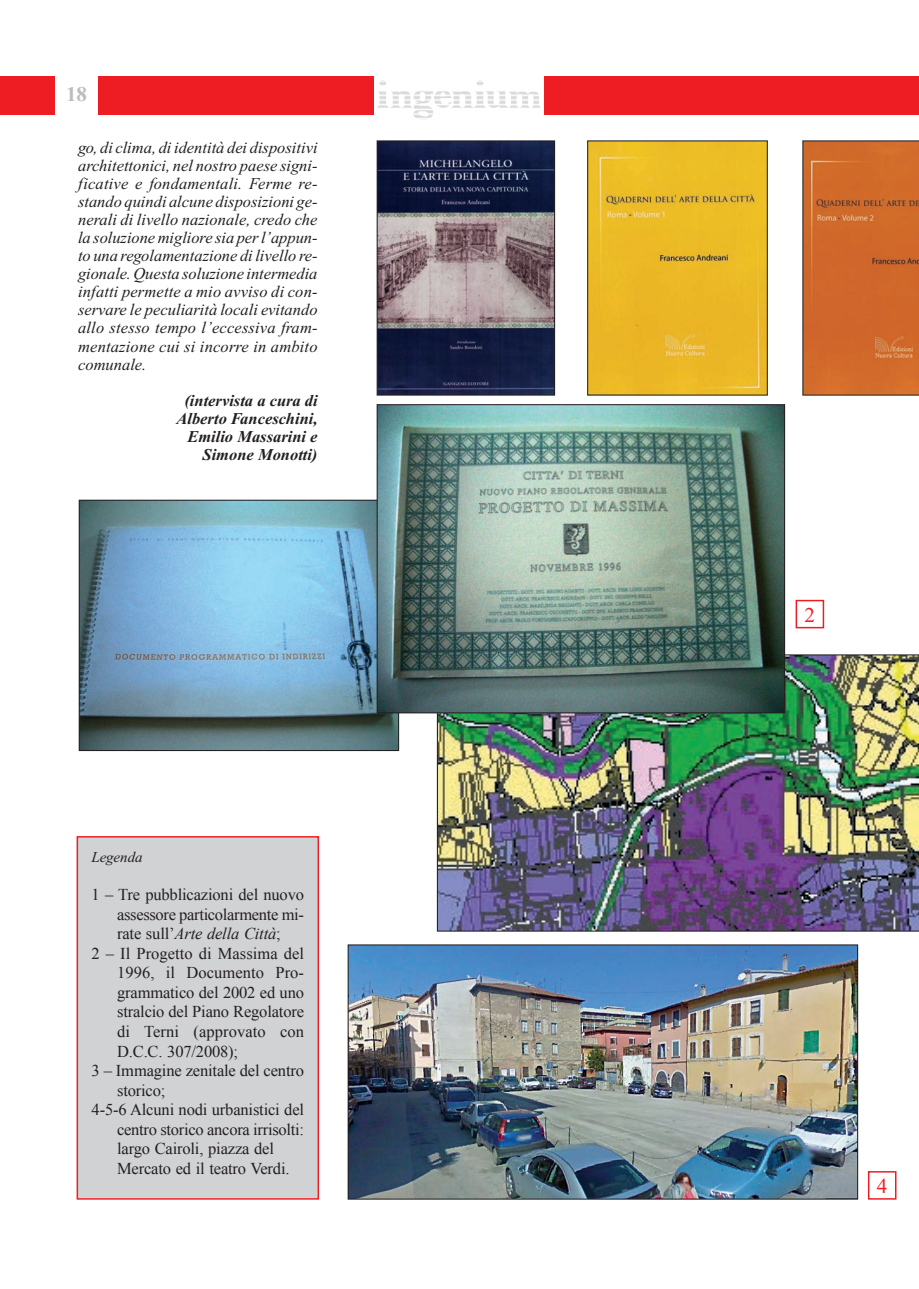
<style>
.page{position:relative;width:919px;height:1289px;background:#fff}
.page>*{position:absolute;margin:0;border:0;box-sizing:border-box;transform-origin:0 0}
.t1{font:21.15px "Times New Roman";color:#ee1d23}
.t2{font:700 21px "Times New Roman";color:#bcbdc0}
.t3{font:italic 16.5px/18px "Times New Roman";letter-spacing:.01em;color:#231f20;text-align:justify}
.t4{font:16.5px "Times New Roman";letter-spacing:-.01em;color:#231f20}
.t5{font:italic 700 16.5px/18px "Times New Roman";color:#231f20;text-align:right}
.t6{font:italic 16.5px "Times New Roman";letter-spacing:-.01em;color:#231f20}
.t7{font:italic 15px "Times New Roman";color:#231f20}
.s1{font-style:normal}
</style>
<div class="page">
<div style="left:906px;top:77px;width:12px;height:38px;background:#ee1d23"></div>
<div style="left:0;top:77px;width:55px;height:38px;background:#ee1d23"></div>
<div style="left:98px;top:77px;width:276px;height:38px;background:#ee1d23"></div>
<div style="left:544px;top:77px;width:362px;height:38px;background:#ee1d23"></div>
<img style="left:81px;top:501px;width:316px;height:248px">
<div style="left:79px;top:499px;width:320px;height:252px;border:1px solid #231f20"></div>
<img style="left:378px;top:142px;width:175px;height:251px">
<div style="left:376px;top:140px;width:179px;height:255px;border:1px solid #231f20"></div>
<img style="left:589px;top:142px;width:176px;height:251px">
<svg style="left:802px;top:140px;width:116px;height:255px;background:#cd692c"></svg>
<img style="left:349px;top:946px;width:507px;height:251px">
<div style="left:347px;top:944px;width:511px;height:255px;border:1px solid #231f20"></div>
<div style="left:78px;top:837px;width:239px;height:361px;background:#d1d2d4"></div>
<div style="left:77px;top:836px;width:242px;height:363px;border:2px solid #ee1d23"></div>
<img style="left:437px;top:654px;width:481px;height:277px">
<img style="left:378px;top:406px;width:405px;height:305px">
<div style="left:376px;top:404px;width:409px;height:309px;border:1px solid #231f20"></div>
<div style="left:867px;top:1171px;width:29px;height:28px;border:2px solid #ee1d23"></div>
<div style="left:795px;top:600px;width:29px;height:28px;border:2px solid #ee1d23"></div>
<p class="t2" style="left:66px;top:87px;width:22px">18</p>
<p class="t3" style="left:78px;top:140px;width:241px">go, di clima, di identità dei dispositivi architettonici, nel nostro paese signi&shy;ficative e fondamentali. Ferme re&shy;stando quindi alcune disposizioni ge&shy;nerali di livello nazionale, credo che la soluzione migliore sia per l’appun&shy;to una regolamentazione di livello re&shy;gionale. Questa soluzione intermedia infatti permette a mio avviso di con&shy;servare le peculiarità locali evitando allo stesso tempo l’eccessiva fram&shy;mentazione cui si incorre in ambito comunale.</p>
<p class="t5" style="left:176px;top:393px;width:143px">(intervista a cura di<br>Alberto Fanceschini,<br>Emilio Massarini e<br>Simone Monotti)</p>
<p class="t7" style="left:92px;top:851px;width:53px">Legenda</p>
<p class="t4" style="left:92px;top:885px;width:214px">1 – Tre pubblicazioni del nuovo</p>
<p class="t4" style="left:117px;top:905px;width:188px">assessore particolarmente mi-</p>
<p class="t6" style="left:117px;top:924px;width:165px"><span class="s1">rate sull’</span>Arte della Città<span class="s1">;</span></p>
<p class="t4" style="left:92px;top:944px;width:214px">2 – Il Progetto di Massima del</p>
<p class="t4" style="left:117px;top:963px;width:188px">1996, il Documento Pro-</p>
<p class="t4" style="left:117px;top:983px;width:188px">grammatico del 2002 ed uno</p>
<p class="t4" style="left:117px;top:1002px;width:188px">stralcio del Piano Regolatore</p>
<p class="t4" style="left:117px;top:1022px;width:188px">di Terni (approvato con</p>
<p class="t4" style="left:117px;top:1041px;width:123px">D.C.C. 307/2008);</p>
<p class="t4" style="left:92px;top:1061px;width:214px">3 – Immagine zenitale del centro</p>
<p class="t4" style="left:117px;top:1080px;width:50px">storico;</p>
<p class="t4" style="left:92px;top:1100px;width:214px">4-5-6 Alcuni nodi urbanistici del</p>
<p class="t4" style="left:117px;top:1119px;width:189px">centro storico ancora irrisolti:</p>
<p class="t4" style="left:117px;top:1139px;width:158px">largo Cairoli, piazza del</p>
<p class="t4" style="left:117px;top:1158px;width:174px">Mercato ed il teatro Verdi.</p>
<p class="t1" style="left:804px;top:607px;width:12px">2</p>
<p class="t1" style="left:876px;top:1178px;width:12px">4</p>
</div>
